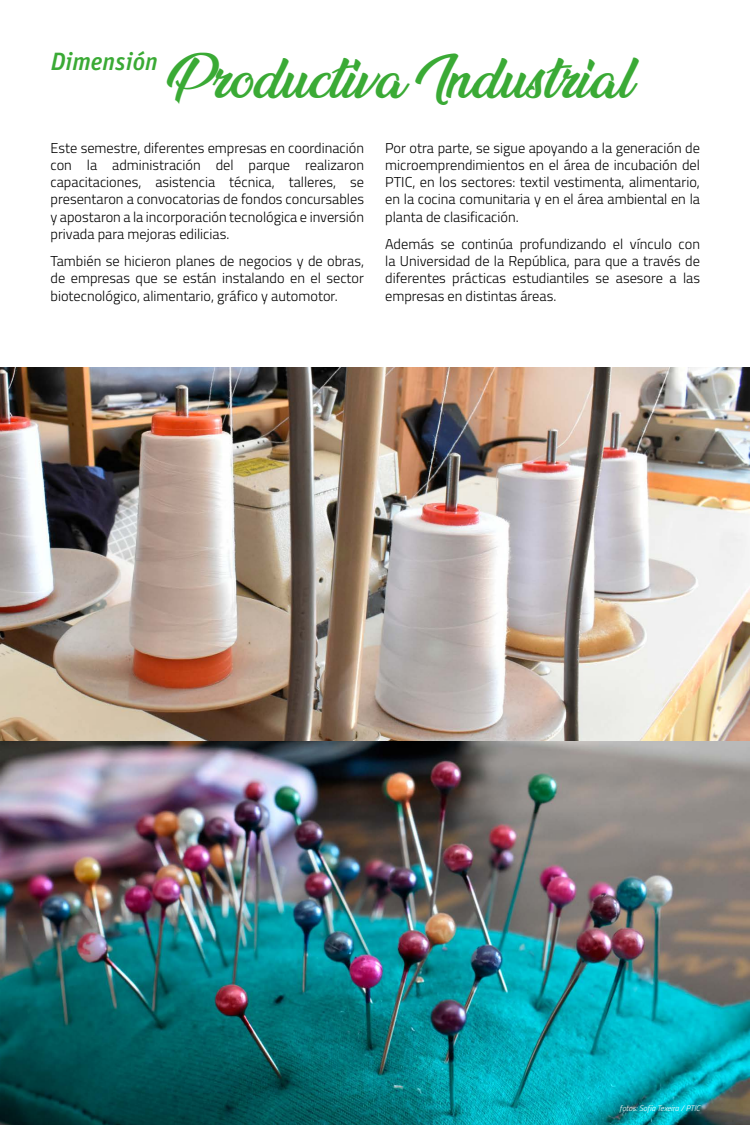
<style>
.page{position:relative;width:750px;height:1125px;background:#fff}
.page>*{position:absolute;margin:0;border:0;box-sizing:border-box;transform-origin:0 0}
.t1{font:900 50px "Ananda";color:#3aaa35}
.t2{font:italic 500 25px "FF Unit Pro";color:#3aaa35}
.t3{font:300 14.38px/17.2px "Titillium";color:#000;text-align:justify}
.t4{font:italic 300 8.12px "Titillium";color:#fff}
</style>
<div class="page">
<img style="left:0;top:367px;width:750px;height:758px">
<h2 class="t2" style="left:51px;top:43px;width:109px">Dimensión</h2>
<h1 class="t1" style="left:167px;top:51px;width:467px">Productiva Industrial</h1>
<p class="t3" style="left:51px;top:138px;width:315px">Este semestre, diferentes empresas en coordinación con la administración del parque realizaron capacitaciones, asistencia técnica, talleres, se presentaron a convocatorias de fondos concursables y apostaron a la incorporación tecnológica e inversión privada para mejoras edilicias.</p>
<p class="t3" style="left:51px;top:252px;width:315px">También se hicieron planes de negocios y de obras, de empresas que se están instalando en el sector biotecnológico, alimentario, gráfico y automotor.</p>
<p class="t3" style="left:385px;top:138px;width:316px">Por otra parte, se sigue apoyando a la generación de microemprendimientos en el área de incubación del PTIC, en los sectores: textil vestimenta, alimentario, en la cocina comunitaria y en el área ambiental en la planta de clasificación.</p>
<p class="t3" style="left:385px;top:235px;width:316px">Además se continúa profundizando el vínculo con la Universidad de la República, para que a través de diferentes prácticas estudiantiles se asesore a las empresas en distintas áreas.</p>
<p class="t4" style="left:620px;top:1103px;width:82px">fotos: Sofía Texeira / PTIC</p>
</div>
